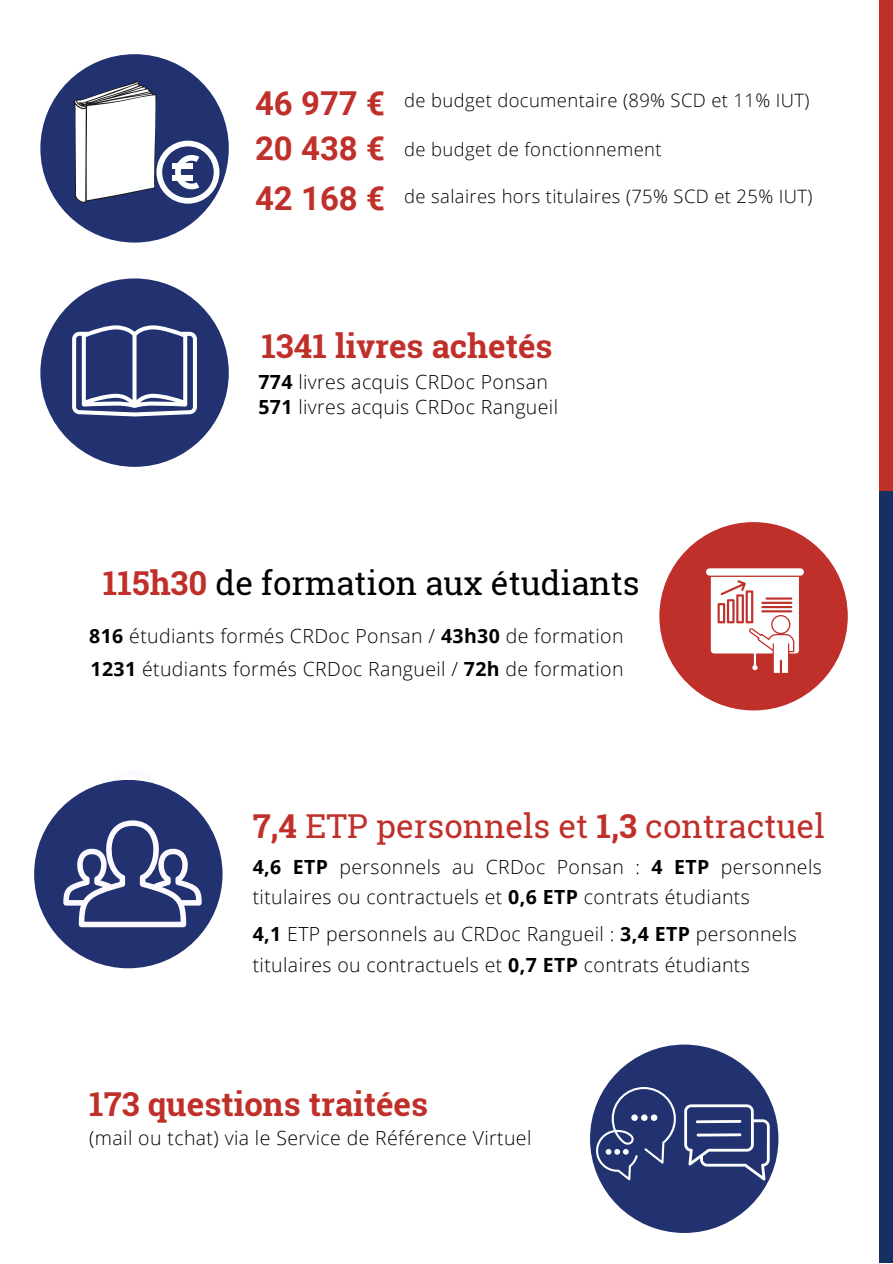
<style>
.page{position:relative;width:893px;height:1264px;background:#fff}
.page>*{position:absolute;margin:0;border:0;box-sizing:border-box;transform-origin:0 0}
.t1{font:700 33px "Roboto Slab";color:#c0302b}
.t2{font:33px "Roboto Slab";color:#c0302b}
.t3{font:33px "Roboto Slab";color:#000}
.t4{font:700 33px "Roboto";color:#c0302b}
.t5{font:300 19.5px/30.3px "Open Sans";letter-spacing:.02em;color:#000}
.t6{font:300 18.45px "Open Sans";letter-spacing:.02em;color:#000}
.s1{font-weight:700}
.s2{font-weight:700;color:#c0302b}
</style>
<div class="page">
<div style="left:879px;top:0;width:13px;height:491px;background:#c0302b"></div>
<div style="left:879px;top:491px;width:13px;height:771px;background:#173062"></div>
<div style="left:40px;top:278px;width:189px;height:189px;background:#223270;border-radius:50%"></div>
<svg style="left:72px;top:325px;width:125px;height:91px"></svg>
<div style="left:40px;top:54px;width:189px;height:188px;background:#223270;border-radius:50%"></div>
<svg style="left:73px;top:80px;width:146px;height:124px"></svg>
<div style="left:172px;top:175px;width:20px;height:6px;background:#feffff"></div>
<div style="left:172px;top:163px;width:20px;height:6px;background:#feffff"></div>
<div style="left:590px;top:1044px;width:188px;height:188px;background:#223270;border-radius:50%"></div>
<svg style="left:596px;top:1086px;width:79px;height:94px"></svg>
<svg style="left:684px;top:1104px;width:85px;height:76px"></svg>
<div style="left:659px;top:522px;width:188px;height:188px;background:#c0302b;border-radius:50%"></div>
<svg style="left:706px;top:568px;width:97px;height:105px"></svg>
<div style="left:34px;top:780px;width:188px;height:188px;background:#223270;border-radius:50%"></div>
<svg style="left:63px;top:780px;width:141px;height:147px"></svg>
<p class="t4" style="left:255px;top:85px;width:131px">46 977 €</p>
<p class="t6" style="left:404px;top:88px;width:406px">de budget documentaire (89% SCD et 11% IUT)</p>
<p class="t4" style="left:255px;top:129px;width:131px">20 438 €</p>
<p class="t6" style="left:404px;top:137px;width:259px">de budget de fonctionnement</p>
<p class="t4" style="left:255px;top:179px;width:131px">42 168 €</p>
<p class="t6" style="left:404px;top:184px;width:409px">de salaires hors titulaires (75% SCD et 25% IUT)</p>
<p class="t1" style="left:261px;top:324px;width:292px">1341 livres achetés</p>
<p class="t5" style="left:258px;top:366px;width:291px"><span class="s1">774</span> livres acquis CRDoc Ponsan</p>
<p class="t5" style="left:258px;top:391px;width:301px"><span class="s1">571</span> livres acquis CRDoc Rangueil</p>
<p class="t3" style="left:103px;top:560px;width:538px"><span class="s2">115h30</span> de formation aux étudiants</p>
<p class="t5" style="left:89px;top:620px;width:535px"><span class="s1">816</span> étudiants formés CRDoc Ponsan / <span class="s1">43h30</span> de formation</p>
<p class="t5" style="left:90px;top:653px;width:534px"><span class="s1">1231</span> étudiants formés CRDoc Rangueil / <span class="s1">72h</span> de formation</p>
<p class="t2" style="left:253px;top:803px;width:573px"><span class="s1">7,4</span> ETP personnels et <span class="s1">1,3</span> contractuel</p>
<p class="t5" style="left:253px;top:851px;width:570px"><span class="s1">4,6 ETP</span> personnels au CRDoc Ponsan : <span class="s1">4 ETP</span> personnels titulaires ou contractuels et <span class="s1">0,6 ETP</span> contrats étudiants</p>
<p class="t5" style="left:253px;top:918px;width:545px"><span class="s1">4,1</span> ETP personnels au CRDoc Rangueil : <span class="s1">3,4 ETP</span> personnels titulaires ou contractuels et <span class="s1">0,7 ETP</span> contrats étudiants</p>
<p class="t1" style="left:89px;top:1081px;width:340px">173 questions traitées</p>
<p class="t5" style="left:89px;top:1122px;width:443px">(mail ou tchat) via le Service de Référence Virtuel</p>
</div>
